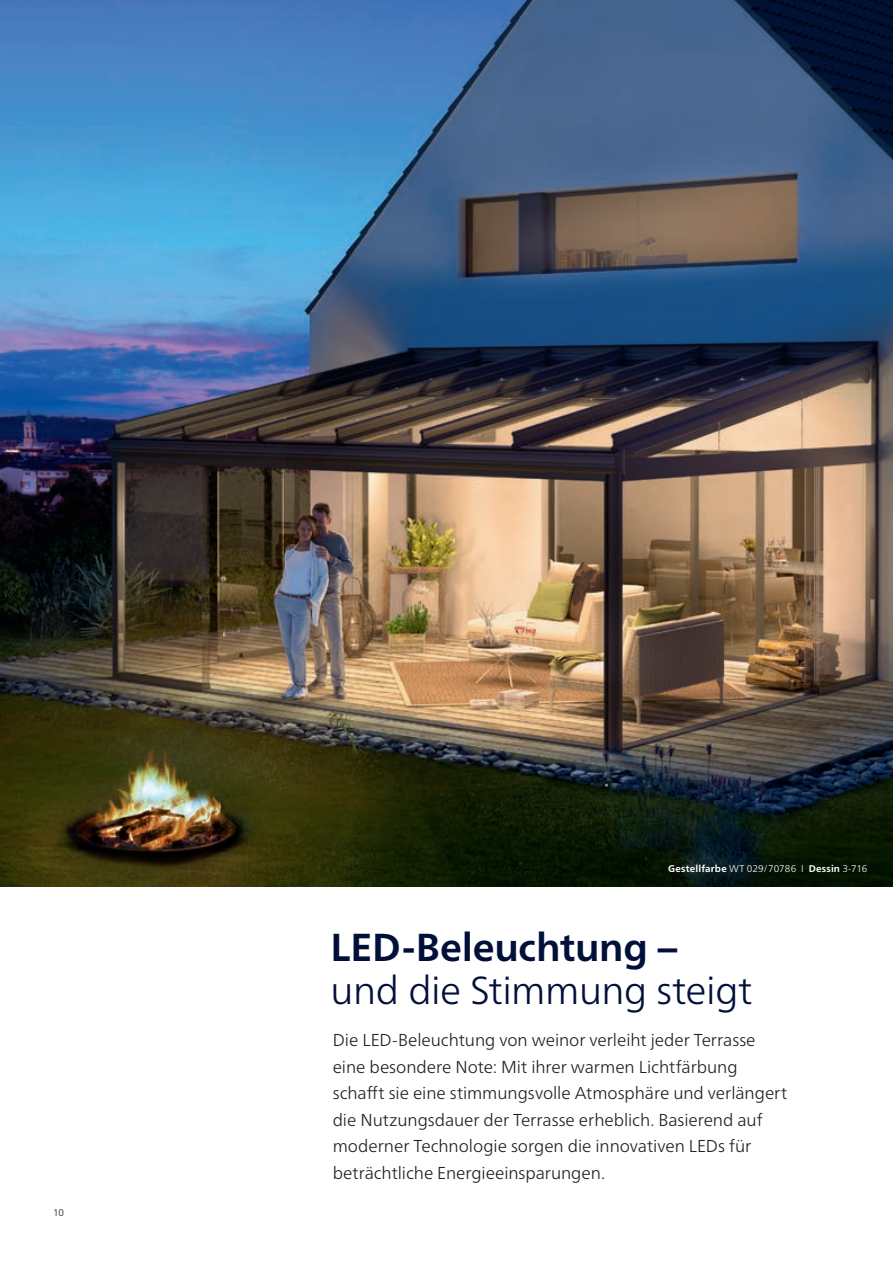
<style>
.page{position:relative;width:893px;height:1263px;background:#fff}
.page>*{position:absolute;margin:0;border:0;box-sizing:border-box;transform-origin:0 0}
._02a_Head_26pt_light{font:300 39px/42.5px "Frutiger Neue LTW1 G";letter-spacing:-.01em;color:#001039}
._03_Einstieg_11_5pt{font:300 17.25px/26.5px "Frutiger Neue LTW1 G";letter-spacing:-.005em;color:#231f20}
._06_Dessin_6_5p_ligh{font:700 9.75px "Frutiger Neue LTW1 G";letter-spacing:.025em;color:#fff}
.t1{font:300 9.75px "Frutiger Neue LTW1 G";color:#231f20}
.s1{font-weight:300}
.s2{font-weight:700}
</style>
<div class="page">
<img style="left:0;top:0;width:893px;height:887px">
<div style="left:663px;top:858px;width:213px;height:23px;background:#231f20;opacity:.54"></div>
<p class="t1" style="left:53px;top:1207px;width:12px">10</p>
<p class="_06_Dessin_6_5p_ligh" style="left:668px;top:862px;width:201px">Gestellfarbe <span class="s1">WT 029/70786 I</span> Dessin <span class="s1">3-716</span></p>
<p class="_02a_Head_26pt_light" style="left:331px;top:926px;width:423px"><span class="s2">LED-Beleuchtung – </span>und die Stimmung steigt</p>
<p class="_03_Einstieg_11_5pt" style="left:333px;top:1027px;width:456px">Die LED-Beleuchtung von weinor verleiht jeder Terrasse eine besondere Note: Mit ihrer warmen Lichtfärbung schafft sie eine stimmungsvolle Atmosphäre und verlängert die Nutzungsdauer der Terrasse erheblich. Basierend auf moderner Technologie sorgen die innovativen LEDs für beträchtliche Energieeinsparungen.</p>
</div>
